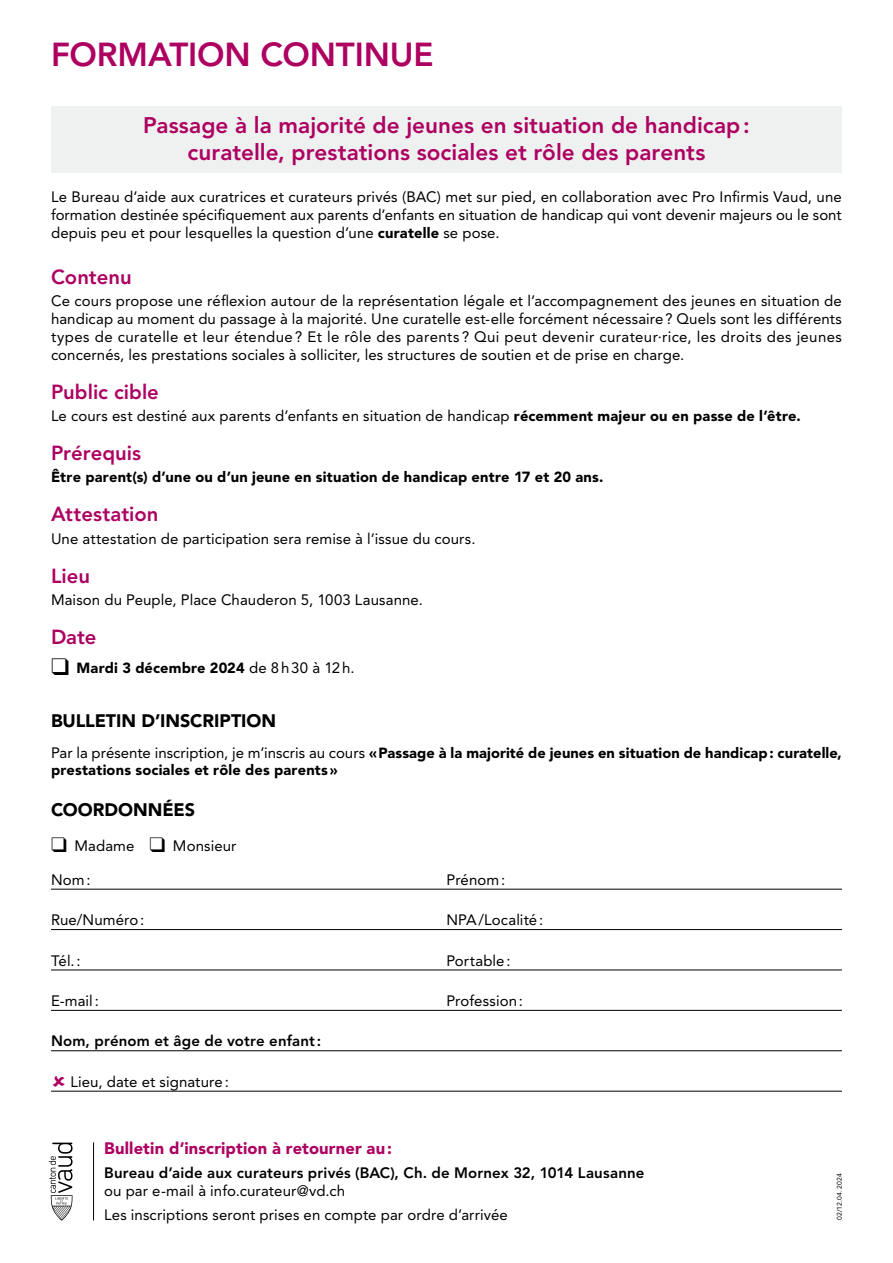
<style>
.page{position:relative;width:893px;height:1263px;background:#fff}
.page>*{position:absolute;margin:0;border:0;box-sizing:border-box;transform-origin:0 0}
.t1{font:800 33px "Avenir LT Std";letter-spacing:-.005em;color:#ad0061}
.t2{font:800 22.5px/27px "Avenir LT Std";color:#ad0061;text-align:center}
.t3{font:800 20.25px "Avenir LT Std";color:#ad0061}
.t4{font:900 18px "Avenir LT Std";letter-spacing:-.005em;color:#000}
.t5{font:900 16.5px "Avenir LT Std";letter-spacing:.01em;color:#ad0061}
.t6{font:15px/18px "Avenir LT Std";letter-spacing:.005em;color:#000;text-align:justify}
.t7{font:800 15px "Avenir LT Std";letter-spacing:.01em;color:#000}
.t8{font:900 14.7px/17.5px "Avenir LT Std";letter-spacing:.01em;color:#000}
.t9{font:6.75px "Avenir LT Std";letter-spacing:.045em;color:#000}
.s1{font-weight:900;font-size:14.7px}
.s2{font-weight:400;font-size:15px}
</style>
<div class="page">
<hr style="left:51px;top:889px;width:791px;height:1px;background:#000">
<hr style="left:51px;top:929px;width:791px;height:1px;background:#000">
<hr style="left:51px;top:970px;width:791px;height:1px;background:#000">
<hr style="left:51px;top:1010px;width:791px;height:1px;background:#000">
<hr style="left:51px;top:1050px;width:791px;height:1px;background:#000">
<hr style="left:51px;top:1091px;width:791px;height:1px;background:#000">
<div style="left:51px;top:106px;width:791px;height:67px;background:#eff0f0"></div>
<svg style="left:49px;top:1142px;width:24px;height:78px"></svg>
<hr style="left:93px;top:1142px;width:1px;height:78px;background:#000">
<h1 class="t1" style="left:51px;top:35px;width:384px">FORMATION CONTINUE</h1>
<h2 class="t2" style="left:143px;top:112px;width:608px">Passage à la majorité de jeunes en situation de handicap: curatelle, prestations sociales et rôle des parents</h2>
<p class="t6" style="left:51px;top:188px;width:792px">Le Bureau d’aide aux curatrices et curateurs privés (BAC) met sur pied, en collaboration avec Pro Infirmis Vaud, une formation destinée spécifiquement aux parents d’enfants en situation de handicap qui vont devenir majeurs ou le sont depuis peu et pour lesquelles la question d’une <span class="s1">curatelle</span> se pose.</p>
<h3 class="t3" style="left:51px;top:265px;width:82px">Contenu</h3>
<p class="t6" style="left:51px;top:292px;width:792px">Ce cours propose une réflexion autour de la représentation légale et l’accompagnement des jeunes en situation de handicap au moment du passage à la majorité. Une curatelle est-elle forcément nécessaire? Quels sont les différents types de curatelle et leur étendue ? Et le rôle des parents ? Qui peut devenir curateur·rice, les droits des jeunes concernés, les prestations sociales à solliciter, les structures de soutien et de prise en charge.</p>
<h3 class="t3" style="left:51px;top:380px;width:109px">Public cible</h3>
<p class="t6" style="left:51px;top:407px;width:751px">Le cours est destiné aux parents d’enfants en situation de handicap <span class="s1">récemment majeur ou en passe de l’être.</span></p>
<h3 class="t3" style="left:51px;top:441px;width:92px">Prérequis</h3>
<p class="t8" style="left:51px;top:468px;width:554px">Être parent(s) d’une ou d’un jeune en situation de handicap entre 17 et 20 ans.</p>
<h3 class="t3" style="left:51px;top:502px;width:109px">Attestation</h3>
<p class="t6" style="left:51px;top:530px;width:426px">Une attestation de participation sera remise à l’issue du cours.</p>
<h3 class="t3" style="left:51px;top:564px;width:40px">Lieu</h3>
<p class="t6" style="left:51px;top:591px;width:373px">Maison du Peuple, Place Chauderon 5, 1003 Lausanne.</p>
<h3 class="t3" style="left:51px;top:625px;width:47px">Date</h3>
<p class="t8" style="left:51px;top:659px;width:305px">❑ Mardi 3 décembre 2024 <span class="s2">de 8h30 à 12h.</span></p>
<p class="t4" style="left:51px;top:710px;width:227px">BULLETIN D’INSCRIPTION</p>
<p class="t8" style="left:51px;top:744px;width:792px"><span class="s2">Par la présente inscription, je m’inscris au cours</span> «Passage à la majorité de jeunes en situation de handicap: curatelle, prestations sociales et rôle des parents»</p>
<p class="t4" style="left:51px;top:799px;width:146px">COORDONNÉES</p>
<p class="t6" style="left:51px;top:837px;width:187px">❑ Madame ❑ Monsieur</p>
<p class="t6" style="left:51px;top:871px;width:41px">Nom:</p>
<p class="t6" style="left:446px;top:871px;width:60px">Prénom:</p>
<p class="t6" style="left:51px;top:911px;width:95px">Rue/Numéro:</p>
<p class="t6" style="left:446px;top:911px;width:98px">NPA/Localité:</p>
<p class="t6" style="left:51px;top:951px;width:31px">Tél.:</p>
<p class="t6" style="left:446px;top:951px;width:66px">Portable:</p>
<p class="t6" style="left:51px;top:992px;width:49px">E-mail:</p>
<p class="t6" style="left:446px;top:992px;width:78px">Profession:</p>
<p class="t7" style="left:51px;top:1032px;width:272px">Nom, prénom et âge de votre enfant:</p>
<p class="t6" style="left:70px;top:1073px;width:160px">Lieu, date et signature:</p>
<p class="t5" style="left:104px;top:1138px;width:289px">Bulletin d’inscription à retourner au:</p>
<p class="t7" style="left:104px;top:1164px;width:542px">Bureau d’aide aux curateurs privés (BAC), Ch. de Mornex 32, 1014 Lausanne</p>
<p class="t6" style="left:104px;top:1179px;width:405px;line-height:24.2px">ou par e-mail à info.curateur@vd.ch<br>Les inscriptions seront prises en compte par ordre d’arrivée</p>
<p class="t9" style="left:836px;top:1220px;width:49px;rotate:-90deg">02/12.04.2024</p>
</div>
